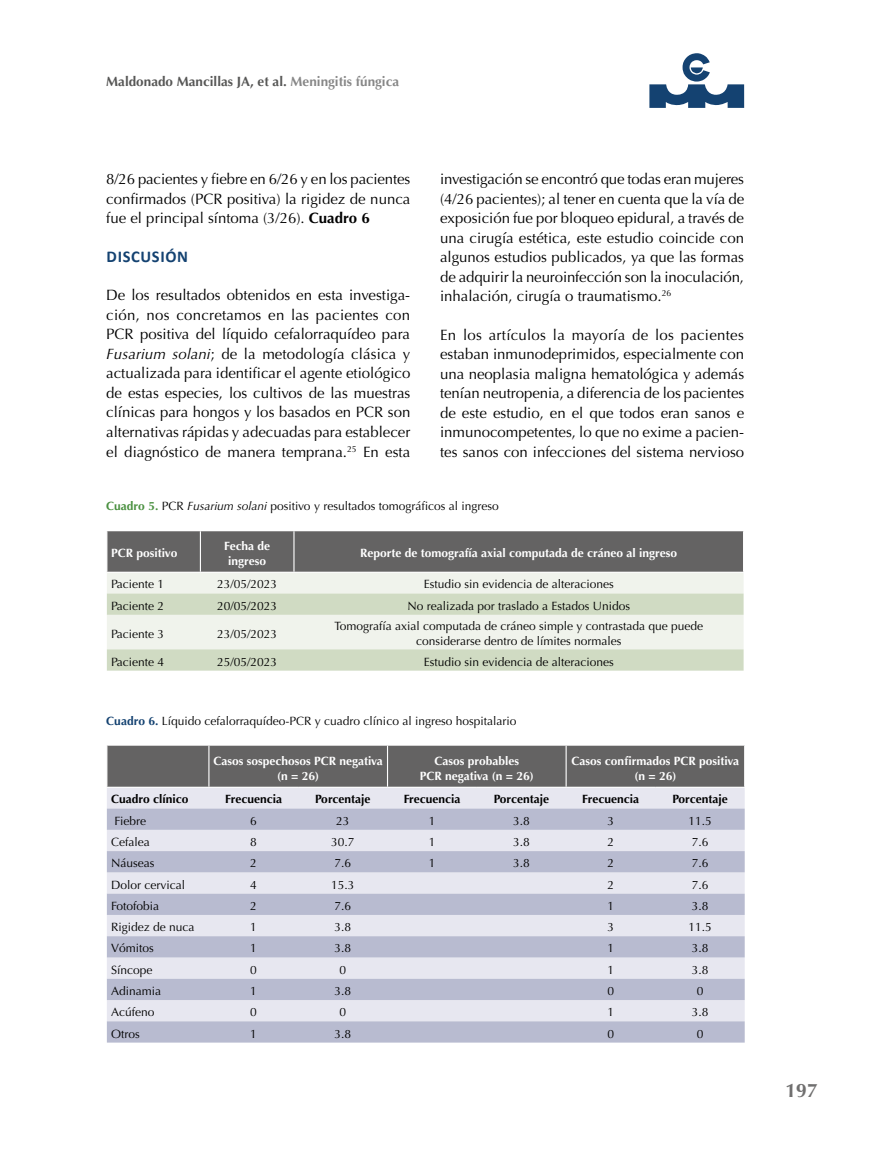
<style>
.page{position:relative;width:893px;height:1149px;background:#fff}
.page>*{position:absolute;margin:0;border:0;box-sizing:border-box;transform-origin:0 0}
.t1{font:700 19.5px "Optima";color:#706f6f}
.t2{font:700 16.5px "Calibri";letter-spacing:.04em;color:#144271}
.t3{font:15px/19.5px "Optima";color:#000;text-align:justify}
.t4{font:700 13.5px "Optima";color:#575756}
.t5{font:12px/15px "Optima";color:#000;text-align:center}
.t6{font:700 12px/15px "Optima";color:#fff;text-align:center}
.t7{font:700 12px "Optima";color:#000}
.s1{color:#878787}
.s2{font-weight:700}
.s3{font-style:italic}
.s4{font-weight:700;color:#4b9141}
.s5{font-weight:700;color:#144271}
</style>
<div class="page">
<svg style="left:649px;top:53px;width:95px;height:55px"></svg>
<div style="left:107px;top:531px;width:636px;height:40px;background:#646363"></div>
<div style="left:107px;top:573px;width:637px;height:20px;background:#f0f3ec"></div>
<svg style="left:107px;top:593px;width:637px;height:77px;background:#dee6d5"></svg>
<hr style="left:200px;top:531px;width:1px;height:40px;background:#fff">
<hr style="left:293px;top:531px;width:2px;height:40px;background:#fff">
<div style="left:107px;top:745px;width:637px;height:41px;background:#646363"></div>
<div style="left:107px;top:787px;width:638px;height:21px;background:#e7e7f0"></div>
<svg style="left:107px;top:808px;width:638px;height:234px;background:#cdcfde"></svg>
<hr style="left:208px;top:745px;width:1px;height:41px;background:#fff">
<hr style="left:387px;top:745px;width:1px;height:41px;background:#fff">
<hr style="left:566px;top:745px;width:1px;height:41px;background:#fff">
<p class="t4" style="left:106px;top:73px;width:294px">Maldonado Mancillas JA, et al. <span class="s1">Meningitis fúngica</span></p>
<p class="t3" style="left:106px;top:169px;width:306px">8/26 pacientes y fiebre en 6/26 y en los pacientes confirmados (PCR positiva) la rigidez de nunca fue el principal síntoma (3/26). <span class="s2">Cuadro 6</span></p>
<p class="t2" style="left:107px;top:244px;width:83px">DISCUSIÓN</p>
<p class="t3" style="left:106px;top:285px;width:306px">De los resultados obtenidos en esta investiga&shy;ción, nos concretamos en las pacientes con PCR positiva del líquido cefalorraquídeo para <span class="s3">Fusarium solani</span>; de la metodología clásica y actualizada para identificar el agente etiológico de estas especies, los cultivos de las muestras clínicas para hongos y los basados en PCR son alternativas rápidas y adecuadas para establecer el diagnóstico de manera temprana.<sup>25</sup> En esta</p>
<p class="t3" style="left:440px;top:169px;width:306px">investigación se encontró que todas eran mujeres (4/26 pacientes); al tener en cuenta que la vía de exposición fue por bloqueo epidural, a través de una cirugía estética, este estudio coincide con algunos estudios publicados, ya que las formas de adquirir la neuroinfección son la inoculación, inhalación, cirugía o traumatismo.<sup>26</sup></p>
<p class="t3" style="left:440px;top:325px;width:306px">En los artículos la mayoría de los pacientes estaban inmunodeprimidos, especialmente con una neoplasia maligna hematológica y además tenían neutropenia, a diferencia de los pacientes de este estudio, en el que todos eran sanos e inmunocompetentes, lo que no exime a pacien&shy;tes sanos con infecciones del sistema nervioso</p>
<p class="t5" style="left:106px;top:498px;width:394px"><span class="s4">Cuadro 5.</span> PCR <span class="s3">Fusarium solani</span> positivo y resultados tomográficos al ingreso</p>
<p class="t6" style="left:111px;top:545px;width:68px">PCR positivo</p>
<p class="t6" style="left:224px;top:538px;width:47px">Fecha de ingreso</p>
<p class="t6" style="left:360px;top:545px;width:319px">Reporte de tomografía axial computada de cráneo al ingreso</p>
<p class="t5" style="left:111px;top:577px;width:54px">Paciente 1</p>
<p class="t5" style="left:217px;top:577px;width:62px">23/05/2023</p>
<p class="t5" style="left:424px;top:577px;width:191px">Estudio sin evidencia de alteraciones</p>
<p class="t5" style="left:111px;top:598px;width:54px">Paciente 2</p>
<p class="t5" style="left:217px;top:598px;width:62px">20/05/2023</p>
<p class="t5" style="left:407px;top:598px;width:224px">No realizada por traslado a Estados Unidos</p>
<p class="t5" style="left:111px;top:626px;width:54px">Paciente 3</p>
<p class="t5" style="left:217px;top:626px;width:62px">23/05/2023</p>
<p class="t5" style="left:334px;top:618px;width:370px">Tomografía axial computada de cráneo simple y contrastada que puede considerarse dentro de límites normales</p>
<p class="t5" style="left:111px;top:654px;width:54px">Paciente 4</p>
<p class="t5" style="left:217px;top:654px;width:62px">25/05/2023</p>
<p class="t5" style="left:424px;top:654px;width:191px">Estudio sin evidencia de alteraciones</p>
<p class="t5" style="left:106px;top:713px;width:412px"><span class="s5">Cuadro 6.</span> Líquido cefalorraquídeo-PCR y cuadro clínico al ingreso hospitalario</p>
<p class="t6" style="left:214px;top:752px;width:171px">Casos sospechosos PCR negativa (n = 26)</p>
<p class="t6" style="left:420px;top:752px;width:116px">Casos probables<br>PCR negativa (n = 26)</p>
<p class="t6" style="left:572px;top:752px;width:169px">Casos confirmados PCR positiva (n = 26)</p>
<p class="t7" style="left:111px;top:792px;width:79px">Cuadro clínico</p>
<p class="t7" style="left:225px;top:792px;width:58px">Frecuencia</p>
<p class="t7" style="left:315px;top:792px;width:57px">Porcentaje</p>
<p class="t7" style="left:404px;top:792px;width:58px">Frecuencia</p>
<p class="t7" style="left:494px;top:792px;width:57px">Porcentaje</p>
<p class="t7" style="left:582px;top:792px;width:58px">Frecuencia</p>
<p class="t7" style="left:672px;top:792px;width:57px">Porcentaje</p>
<p class="t5" style="left:114px;top:813px;width:33px">Fiebre</p>
<p class="t5" style="left:250px;top:813px;width:8px">6</p>
<p class="t5" style="left:336px;top:813px;width:15px">23</p>
<p class="t5" style="left:429px;top:813px;width:8px">1</p>
<p class="t5" style="left:513px;top:813px;width:18px">3.8</p>
<p class="t5" style="left:607px;top:813px;width:8px">3</p>
<p class="t5" style="left:688px;top:813px;width:25px">11.5</p>
<p class="t5" style="left:111px;top:834px;width:40px">Cefalea</p>
<p class="t5" style="left:250px;top:834px;width:8px">8</p>
<p class="t5" style="left:331px;top:834px;width:25px">30.7</p>
<p class="t5" style="left:429px;top:834px;width:8px">1</p>
<p class="t5" style="left:513px;top:834px;width:18px">3.8</p>
<p class="t5" style="left:607px;top:834px;width:8px">2</p>
<p class="t5" style="left:692px;top:834px;width:18px">7.6</p>
<p class="t5" style="left:111px;top:855px;width:45px">Náuseas</p>
<p class="t5" style="left:250px;top:855px;width:8px">2</p>
<p class="t5" style="left:334px;top:855px;width:18px">7.6</p>
<p class="t5" style="left:429px;top:855px;width:8px">1</p>
<p class="t5" style="left:513px;top:855px;width:18px">3.8</p>
<p class="t5" style="left:607px;top:855px;width:8px">2</p>
<p class="t5" style="left:692px;top:855px;width:18px">7.6</p>
<p class="t5" style="left:111px;top:876px;width:76px">Dolor cervical</p>
<p class="t5" style="left:250px;top:876px;width:8px">4</p>
<p class="t5" style="left:331px;top:876px;width:25px">15.3</p>
<p class="t5" style="left:607px;top:876px;width:8px">2</p>
<p class="t5" style="left:692px;top:876px;width:18px">7.6</p>
<p class="t5" style="left:111px;top:898px;width:50px">Fotofobia</p>
<p class="t5" style="left:250px;top:898px;width:8px">2</p>
<p class="t5" style="left:334px;top:898px;width:18px">7.6</p>
<p class="t5" style="left:607px;top:898px;width:8px">1</p>
<p class="t5" style="left:692px;top:898px;width:18px">3.8</p>
<p class="t5" style="left:111px;top:919px;width:85px">Rigidez de nuca</p>
<p class="t5" style="left:250px;top:919px;width:8px">1</p>
<p class="t5" style="left:334px;top:919px;width:18px">3.8</p>
<p class="t5" style="left:607px;top:919px;width:8px">3</p>
<p class="t5" style="left:688px;top:919px;width:25px">11.5</p>
<p class="t5" style="left:111px;top:940px;width:44px">Vómitos</p>
<p class="t5" style="left:250px;top:940px;width:8px">1</p>
<p class="t5" style="left:334px;top:940px;width:18px">3.8</p>
<p class="t5" style="left:607px;top:940px;width:8px">1</p>
<p class="t5" style="left:692px;top:940px;width:18px">3.8</p>
<p class="t5" style="left:111px;top:961px;width:43px">Síncope</p>
<p class="t5" style="left:250px;top:961px;width:8px">0</p>
<p class="t5" style="left:339px;top:961px;width:8px">0</p>
<p class="t5" style="left:607px;top:961px;width:8px">1</p>
<p class="t5" style="left:692px;top:961px;width:18px">3.8</p>
<p class="t5" style="left:111px;top:983px;width:52px">Adinamia</p>
<p class="t5" style="left:250px;top:983px;width:8px">1</p>
<p class="t5" style="left:334px;top:983px;width:18px">3.8</p>
<p class="t5" style="left:607px;top:983px;width:8px">0</p>
<p class="t5" style="left:697px;top:983px;width:8px">0</p>
<p class="t5" style="left:111px;top:1004px;width:45px">Acúfeno</p>
<p class="t5" style="left:250px;top:1004px;width:8px">0</p>
<p class="t5" style="left:339px;top:1004px;width:8px">0</p>
<p class="t5" style="left:607px;top:1004px;width:8px">1</p>
<p class="t5" style="left:692px;top:1004px;width:18px">3.8</p>
<p class="t5" style="left:111px;top:1025px;width:30px">Otros</p>
<p class="t5" style="left:250px;top:1025px;width:8px">1</p>
<p class="t5" style="left:334px;top:1025px;width:18px">3.8</p>
<p class="t5" style="left:607px;top:1025px;width:8px">0</p>
<p class="t5" style="left:697px;top:1025px;width:8px">0</p>
<h1 class="t1" style="left:785px;top:1079px;width:34px">197</h1>
</div>
